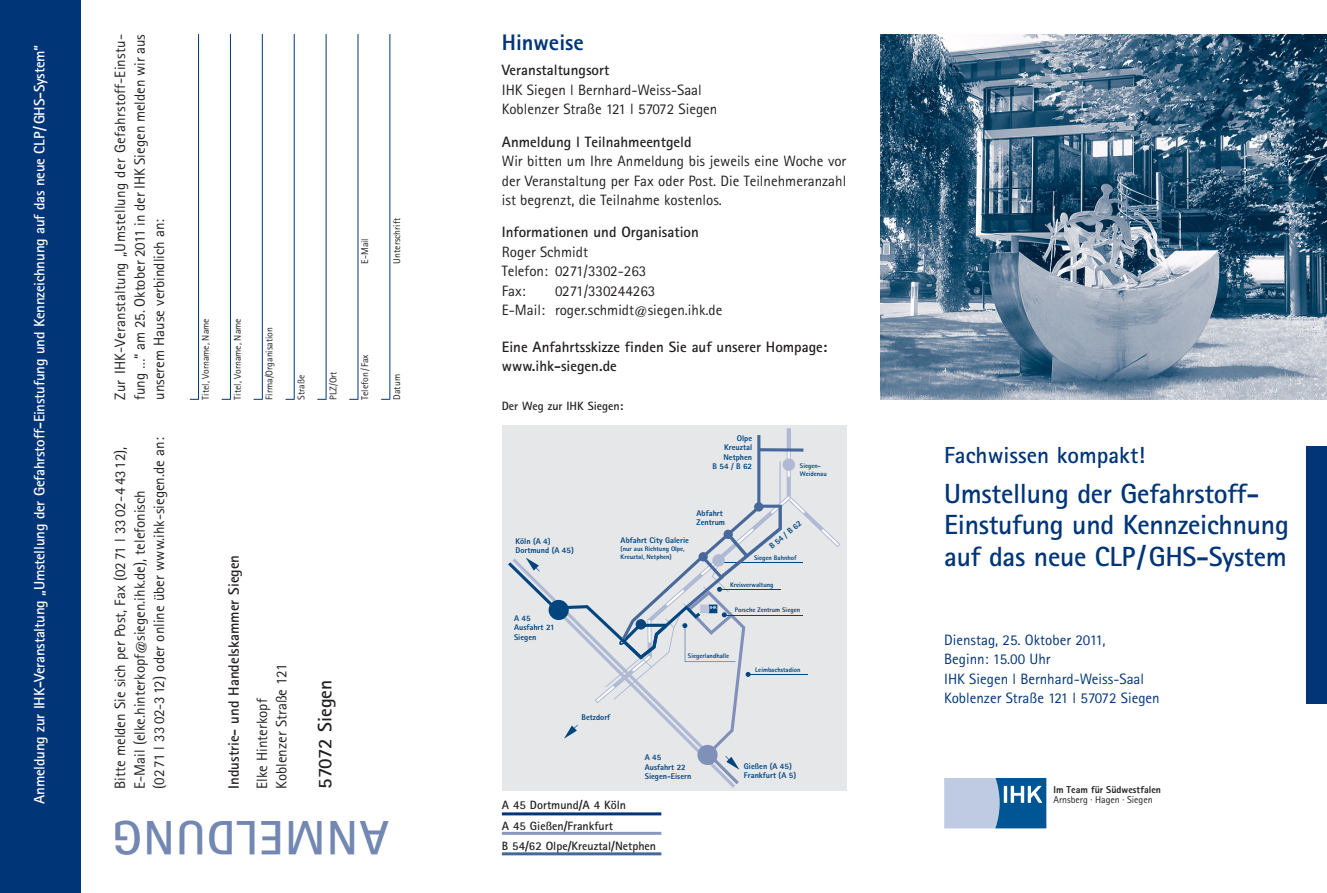
<style>
.page{position:relative;width:1327px;height:893px;background:#fff}
.page>*{position:absolute;margin:0;border:0;box-sizing:border-box;transform-origin:0 0}
.t1{font:700 48.3px "Rotis Sans Serif";letter-spacing:.025em;color:#7287b1}
.t2{font:700 27.75px/31.5px "Rotis Sans Serif";letter-spacing:-.01em;color:#003578}
.t3{font:700 23.25px "Rotis Sans Serif";color:#003578}
.t4{font:800 22.5px "Rotis Sans Serif";color:#003578}
.t5{font:700 19.5px "Rotis Sans Serif";color:#231f20}
.t6{font:15px/19.5px "Rotis Sans Serif";color:#231f20}
.t7{font:700 15px/19.5px "Rotis Sans Serif";color:#231f20}
.t8{font:700 15px "Rotis Sans Serif";letter-spacing:-.015em;color:#fff}
.t9{font:15px/19.5px "Rotis Sans Serif";color:#003578}
.t10{font:700 12px/20.5px "Rotis Sans Serif";color:#231f20}
.t11{font:800 9.9px "Rotis Sans Serif";color:#231f20}
.t12{font:9.9px "Rotis Sans Serif";color:#231f20}
.t13{font:9.75px "Rotis Sans Serif";color:#231f20}
.t14{font:800 8.25px/9.6px "Rotis Sans Serif";color:#01457f}
.t15{font:800 6.6px/7.9px "Rotis Sans Serif";color:#01457f}
.s1{font-size:13.5px}
</style>
<div class="page">
<div style="left:1305px;top:446px;width:22px;height:258px;background:#003578"></div>
<div style="left:502px;top:425px;width:344px;height:366px;background:#e6e7e9"></div>
<hr style="left:787px;top:429px;width:3px;height:19px;background:#afb9d4">
<svg style="left:508px;top:435px;width:332px;height:353px"></svg>
<hr style="left:749px;top:674px;width:59px;height:1px;background:#01457f">
<hr style="left:502px;top:812px;width:159px;height:3px;background:#003578">
<hr style="left:502px;top:832px;width:159px;height:3px;background:#8999be">
<hr style="left:502px;top:852px;width:159px;height:3px;background:#47689b">
<div style="left:0;top:0;width:81px;height:893px;background:#003578"></div>
<svg style="left:944px;top:778px;width:102px;height:50px;background:#759ec5"></svg>
<img style="left:880px;top:34px;width:447px;height:366px">
<hr style="left:198px;top:34px;width:1px;height:366px;background:#003578">
<hr style="left:230px;top:34px;width:1px;height:366px;background:#003578">
<hr style="left:262px;top:34px;width:1px;height:366px;background:#003578">
<hr style="left:294px;top:34px;width:1px;height:366px;background:#003578">
<hr style="left:326px;top:34px;width:1px;height:366px;background:#003578">
<hr style="left:358px;top:34px;width:1px;height:366px;background:#003578">
<hr style="left:389px;top:34px;width:1px;height:366px;background:#003578">
<p class="t8" style="left:34px;top:804px;width:760px;rotate:-90deg">Anmeldung zur IHK-Veranstaltung „Umstellung der Gefahrstoff-Einstufung und Kennzeichnung auf das neue CLP/GHS-System“</p>
<p class="t6" style="left:112px;top:400px;width:367px;text-align:justify;rotate:-90deg">Zur IHK-Veranstaltung „Umstellung der Gefahrstoff-Einstu - fung …“ am 25. Oktober 2011 in der IHK Siegen melden wir aus unserem Hause verbindlich an:</p>
<p class="t6" style="left:112px;top:789px;width:353px;rotate:-90deg">Bitte melden Sie sich per Post, Fax (02 71 l 33 02-4 4312),<br>E-Mail (elke.hinterkopf<span class="s1">@</span>siegen.ihk.de), telefonisch<br>(02 71 l 33 02-312) oder online über www.ihk-siegen.de an :</p>
<p class="t13" style="left:202px;top:400px;width:83px;rotate:-90deg">Titel, Vorname, Name</p>
<p class="t13" style="left:234px;top:400px;width:83px;rotate:-90deg">Titel, Vorname, Name</p>
<p class="t13" style="left:266px;top:400px;width:74px;rotate:-90deg">Firma/Organisation</p>
<p class="t13" style="left:298px;top:400px;width:26px;rotate:-90deg">Straße</p>
<p class="t13" style="left:330px;top:400px;width:30px;rotate:-90deg">PLZ/Ort</p>
<p class="t13" style="left:361px;top:264px;width:27px;rotate:-90deg">E-Mail</p>
<p class="t13" style="left:361px;top:400px;width:47px;rotate:-90deg">Telefon/Fax</p>
<p class="t13" style="left:393px;top:264px;width:47px;rotate:-90deg">Unterschrift</p>
<p class="t13" style="left:393px;top:400px;width:27px;rotate:-90deg">Datum</p>
<p class="t7" style="left:226px;top:789px;width:236px;rotate:-90deg">Industrie- und Handelskammer Siegen</p>
<p class="t6" style="left:254px;top:789px;width:126px;rotate:-90deg">Elke Hinterkopf<br>Koblenzer Straße 121</p>
<h3 class="t5" style="left:318px;top:789px;width:110px;rotate:-90deg">57072 Siegen</h3>
<h1 class="t1" style="left:389px;top:855px;width:278px;rotate:-180deg">ANMELDUNG</h1>
<h3 class="t4" style="left:502px;top:34px;width:84px">Hinweise</h3>
<p class="t7" style="left:502px;top:62px;width:109px">Veranstaltungsort</p>
<p class="t6" style="left:502px;top:82px;width:217px">IHK Siegen l Bernhard-Weiss-Saal<br>Koblenzer Straße 121 l 57072 Siegen</p>
<p class="t7" style="left:502px;top:133px;width:191px">Anmeldung l Teilnahmeentgeld</p>
<p class="t6" style="left:502px;top:153px;width:346px;text-align:justify">Wir bitten um Ihre Anmeldung bis jeweils eine Woche vor der Veranstaltung per Fax oder Post. Die Teilnehmeranzahl ist begrenzt, die Teilnahme kostenlos.</p>
<p class="t7" style="left:502px;top:224px;width:198px">Informationen und Organisation</p>
<p class="t6" style="left:502px;top:244px;width:146px">Roger Schmidt<br>Telefon: 0271/3302-263<br>Fax:</p>
<p class="t6" style="left:502px;top:283px;width:222px;text-indent:53px">0271/330244263<br>E-Mail: roger.schmidt<span class="s1">@</span>siegen.ihk.de</p>
<p class="t7" style="left:502px;top:339px;width:327px">Eine Anfahrtsskizze finden Sie auf unserer Hompage: www.ihk-siegen.de</p>
<p class="t10" style="left:502px;top:397px;width:123px">Der Weg zur IHK Siegen:</p>
<p class="t14" style="left:712px;top:434px;width:41px;text-align:right">Olpe<br>Kreuztal<br>Netphen<br>B 54 / B 62</p>
<p class="t15" style="left:800px;top:463px;width:28px">Siegen-<br>Weidenau</p>
<p class="t14" style="left:515px;top:537px;width:60px">Köln (A 4)<br>Dortmund (A 45)</p>
<p class="t14" style="left:514px;top:614px;width:42px">A 45<br>Ausfahrt 21<br>Siegen</p>
<p class="t14" style="left:696px;top:509px;width:30px">Abfahrt<br>Zentrum</p>
<p class="t14" style="left:767px;top:544px;width:41px;rotate:-40deg">B 54 / B 62</p>
<p class="t14" style="left:620px;top:536px;width:70px">Abfahrt City Galerie</p>
<p class="t15" style="left:620px;top:545px;width:66px">(nur aus Richtung Olpe,<br>Kreuztal, Netphen)</p>
<p class="t15" style="left:754px;top:554px;width:44px">Siegen Bahnhof</p>
<p class="t15" style="left:730px;top:581px;width:45px">Kreisverwaltung</p>
<p class="t15" style="left:735px;top:607px;width:67px">Porsche Zentrum Siegen</p>
<p class="t15" style="left:688px;top:653px;width:43px">Siegerlandhalle</p>
<p class="t15" style="left:755px;top:666px;width:47px">Leimbachstadion</p>
<p class="t14" style="left:581px;top:714px;width:30px">Betzdorf</p>
<p class="t14" style="left:645px;top:753px;width:48px">A 45<br>Ausfahrt 22<br>Siegen-Eisern</p>
<p class="t14" style="left:744px;top:762px;width:54px">Gießen (A 45)<br>Frankfurt (A 5)</p>
<p class="t10" style="left:502px;top:796px;width:156px">A 45 Dortmund/A 4 Köln<br>A 45 Gießen/Frankfurt<br>B 54/62 Olpe/Kreuztal/Netphen</p>
<h3 class="t3" style="left:944px;top:446px;width:202px">Fachwissen kompakt!</h3>
<h2 class="t2" style="left:944px;top:480px;width:346px">Umstellung der Gefahrstoff-<br>Einstufung und Kennzeichnung auf das neue CLP/GHS-System</h2>
<p class="t9" style="left:944px;top:631px;width:217px">Dienstag, 25. Oktober 2011,<br>Beginn: 15.00 Uhr<br>IHK Siegen l Bernhard-Weiss-Saal<br>Koblenzer Straße 121 l 57072 Siegen</p>
<p class="t11" style="left:1053px;top:786px;width:109px">Im Team für Südwestfalen</p>
<p class="t12" style="left:1053px;top:796px;width:101px">Arnsberg · Hagen · Siegen</p>
</div>
